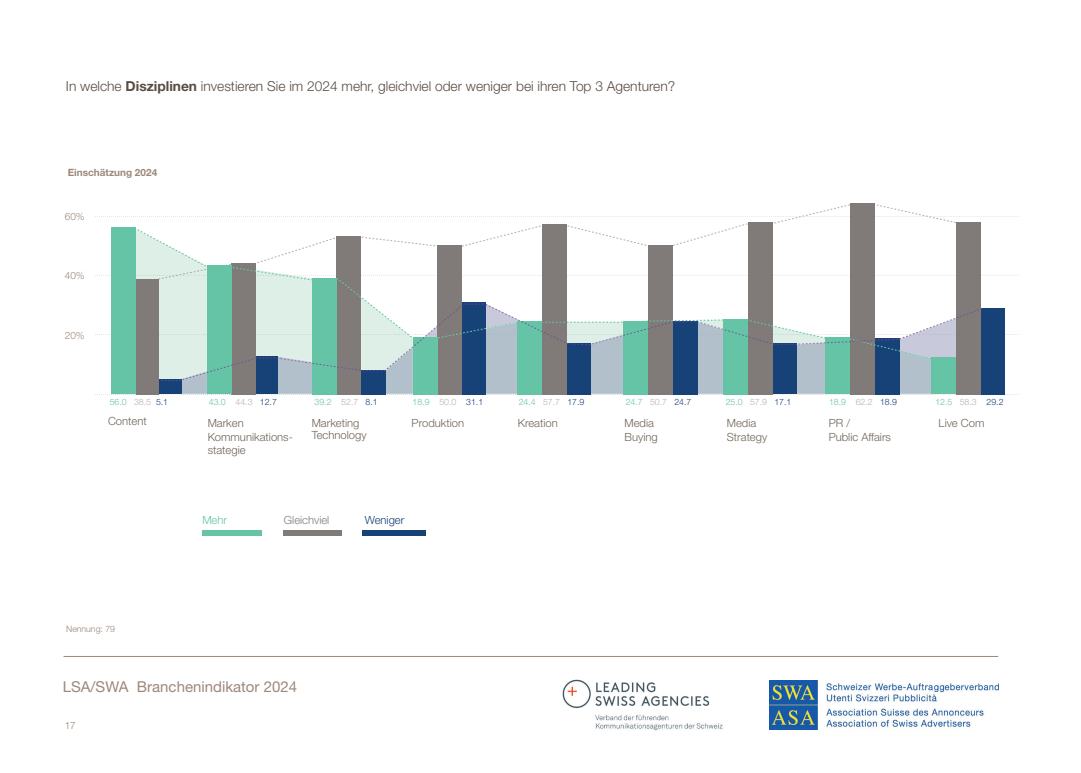
<style>
.page{position:relative;width:1081px;height:773px;background:#fff}
.page>*{position:absolute;margin:0;border:0;box-sizing:border-box;transform-origin:0 0}
.t1{font:15px "Helvetica Neue";color:#9d877a}
.t2{font:300 13.75px "Helvetica Neue";color:#5a4b42}
.t3{font:300 11.25px/13.8px "Helvetica Neue";color:#716558}
.t4{font:300 11.25px "Helvetica Neue";color:#807b79}
.t5{font:300 11.25px "Helvetica Neue";color:#164278}
.t6{font:300 11.25px "Helvetica Neue";color:#65c4a6}
.t7{font:700 10px "Helvetica Neue";color:#9d877a}
.t8{font:300 10px "Helvetica Neue";color:#9d877a}
.t9{font:300 10px "Helvetica Neue";color:#9b8679}
.t10{font:300 8.75px "Helvetica Neue";color:#65c4a6}
.t11{font:300 8.75px "Helvetica Neue";color:#9d877a}
.s1{font-weight:700}
.s2{color:#bab0ab}
.s3{color:#164278}
</style>
<div class="page">
<img style="left:562px;top:679px;width:161px;height:52px">
<img style="left:770px;top:680px;width:228px;height:49px">
<hr style="left:64px;top:656px;width:934px;height:1px;background:#9d877a">
<svg style="left:95px;top:216px;width:923px;height:1px"></svg>
<svg style="left:137px;top:204px;width:840px;height:23px"></svg>
<div style="left:748px;top:222px;width:25px;height:172px;background:#807b79"></div>
<div style="left:956px;top:222px;width:25px;height:172px;background:#807b79"></div>
<div style="left:850px;top:203px;width:25px;height:191px;background:#807b79"></div>
<div style="left:202px;top:530px;width:59px;height:5px;background:#65c4a6"></div>
<div style="left:283px;top:530px;width:59px;height:5px;background:#807b79"></div>
<svg style="left:95px;top:229px;width:923px;height:166px"></svg>
<div style="left:363px;top:530px;width:63px;height:5px;background:#164278"></div>
<p class="t2" style="left:66px;top:74px;width:611px">In welche <span class="s1">Disziplinen</span> investieren Sie im 2024 mehr, gleichviel oder weniger bei ihren Top 3 Agenturen?</p>
<p class="t7" style="left:68px;top:165px;width:91px">Einschätzung 2024</p>
<p class="t8" style="left:65px;top:208px;width:22px">60%</p>
<p class="t8" style="left:65px;top:267px;width:22px">40%</p>
<p class="t8" style="left:65px;top:327px;width:22px">20%</p>
<p class="t10" style="left:110px;top:394px;width:60px">56.0 <span class="s2">38.5</span> <span class="s3">5.1</span></p>
<p class="t10" style="left:209px;top:394px;width:70px">43.0 <span class="s2">44.3</span> <span class="s3">12.7</span></p>
<p class="t10" style="left:314px;top:394px;width:65px">39.2 <span class="s2">52.7</span> <span class="s3">8.1</span></p>
<p class="t10" style="left:413px;top:394px;width:72px">18.9 <span class="s2">50.0</span> <span class="s3">31.1</span></p>
<p class="t10" style="left:519px;top:394px;width:67px">24.4 <span class="s2">57.7</span> <span class="s3">17.9</span></p>
<p class="t10" style="left:626px;top:394px;width:67px">24.7 <span class="s2">50.7</span> <span class="s3">24.7</span></p>
<p class="t10" style="left:726px;top:394px;width:67px">25.0 <span class="s2">57.9</span> <span class="s3">17.1</span></p>
<p class="t10" style="left:829px;top:394px;width:70px">18.9 <span class="s2">62.2</span> <span class="s3">18.9</span></p>
<p class="t10" style="left:935px;top:394px;width:70px">12.5 <span class="s2">58.3</span> <span class="s3">29.2</span></p>
<p class="t3" style="left:108px;top:413px;width:40px">Content</p>
<p class="t3" style="left:624px;top:415px;width:35px">Media<br>Buying</p>
<p class="t3" style="left:412px;top:415px;width:54px">Produktion</p>
<p class="t3" style="left:828px;top:415px;width:23px">PR /</p>
<p class="t3" style="left:938px;top:415px;width:47px">Live Com</p>
<p class="t3" style="left:828px;top:429px;width:64px">Public Affairs</p>
<p class="t3" style="left:208px;top:415px;width:38px">Marken</p>
<p class="t3" style="left:518px;top:415px;width:42px">Kreation</p>
<p class="t3" style="left:208px;top:429px;width:87px">Kommunikations&shy;stategie</p>
<p class="t3" style="left:312px;top:415px;width:56px;line-height:12.5px">Marketing<br>Technology</p>
<p class="t3" style="left:727px;top:415px;width:42px">Media<br>Strategy</p>
<p class="t6" style="left:202px;top:510px;width:26px">Mehr</p>
<p class="t4" style="left:284px;top:510px;width:47px">Gleichviel</p>
<p class="t5" style="left:365px;top:510px;width:41px">Weniger</p>
<p class="t11" style="left:66px;top:621px;width:50px">Nennung: 79</p>
<h1 class="t1" style="left:63px;top:675px;width:236px">LSA/SWA Branchenindikator 2024</h1>
<p class="t9" style="left:65px;top:716px;width:13px">17</p>
<h1 class="t1" style="left:64px;top:678px;width:241px">LSA-/SWA Branchenindikator 2021</h1>
</div>
